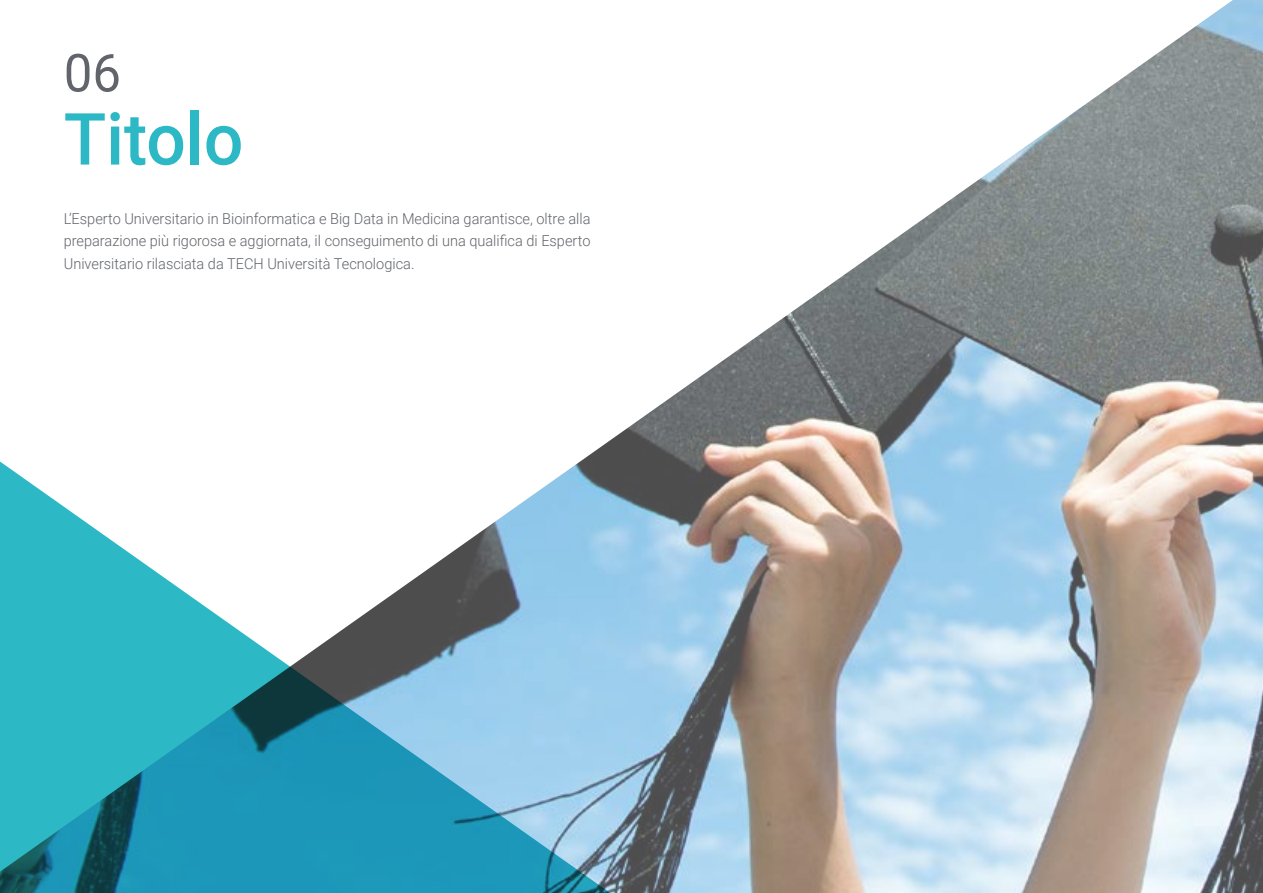
<style>
.page{position:relative;width:1263px;height:893px;background:#fff}
.page>*{position:absolute;margin:0;border:0;box-sizing:border-box;transform-origin:0 0}
.t1{font:500 72px "Roboto";color:#2db8c5}
.t2{font:52.5px "Roboto";color:#61646a}
.t3{font:300 15px/22.5px "Roboto";color:#61646a;text-align:justify}
</style>
<div class="page">
<img style="left:602px;top:0;width:661px;height:893px">
<svg style="left:0;top:446px;width:640px;height:447px"></svg>
<h2 class="t2" style="left:64px;top:36px;width:59px">06</h2>
<h1 class="t1" style="left:64px;top:89px;width:181px">Titolo</h1>
<p class="t3" style="left:64px;top:207px;width:528px">L’Esperto Universitario in Bioinformatica e Big Data in Medicina garantisce, oltre alla preparazione più rigorosa e aggiornata, il conseguimento di una qualifica di Esperto Universitario rilasciata da TECH Università Tecnologica.</p>
</div>
